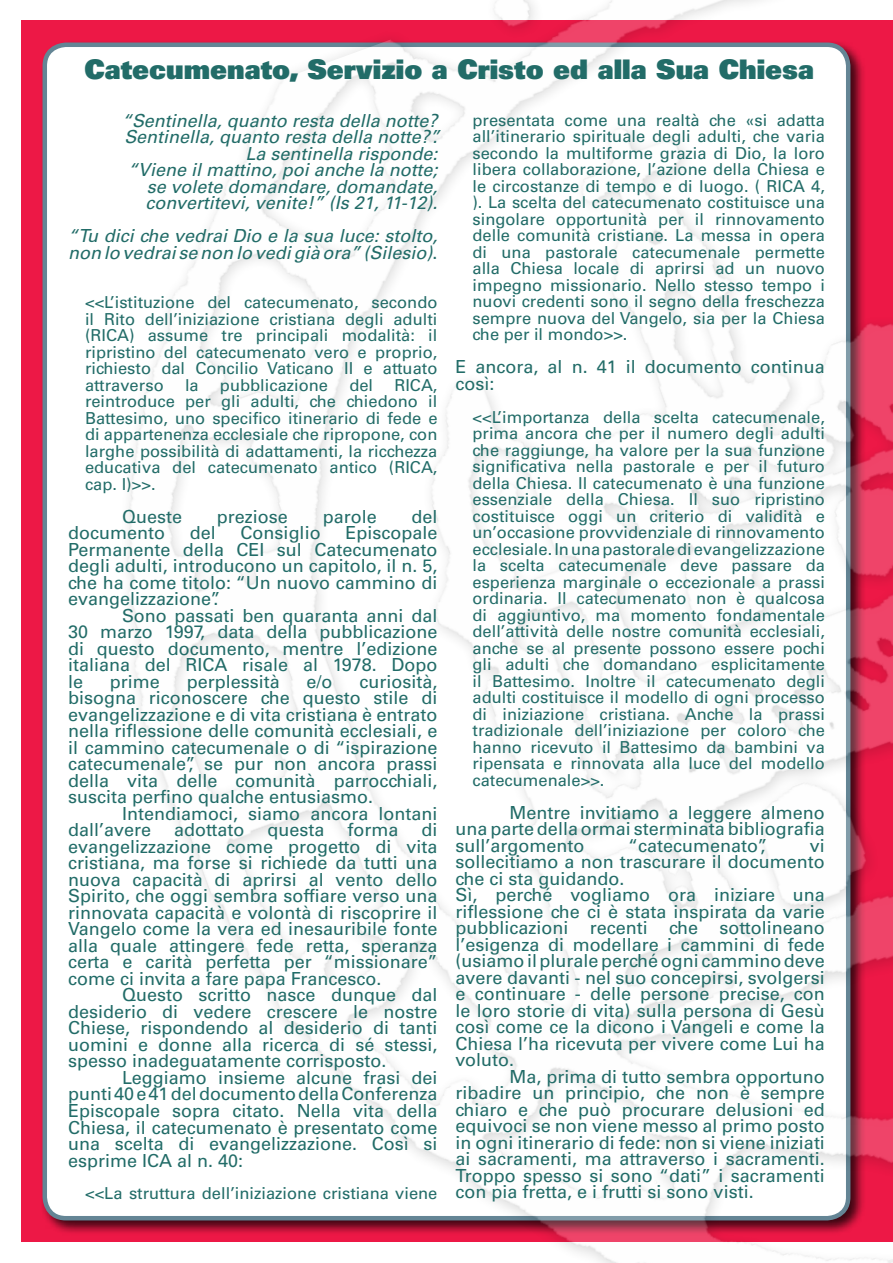
<style>
.page{position:relative;width:893px;height:1263px;background:#fff}
.page>*{position:absolute;margin:0;border:0;box-sizing:border-box;transform-origin:0 0}
.t1{font:27px "Univers LT Std X Black";color:#226c68}
.t2{font:18px/16.5px "Univers LT Std";color:#226c68;text-align:justify}
.t3{font:italic 18px/16.5px "Univers LT Std";color:#226c68;text-align:right}
.t4{font:16.5px/16.5px "Univers LT Std";color:#226c68;text-align:justify}
.s1{font-style:normal}
</style>
<div class="page">
<img style="left:21px;top:0;width:872px;height:1263px">
<h1 class="t1" style="left:84px;top:52px;width:731px">Catecumenato, Servizio a Cristo ed alla Sua Chiesa</h1>
<p class="t3" style="left:122px;top:112px;width:319px">“Sentinella, quanto resta della notte?<br>Sentinella, quanto resta della notte?”.<br>La sentinella risponde:<br>“Viene il mattino, poi anche la notte; se volete domandare, domandate, convertitevi, venite!” (Is 21, 11-12).</p>
<p class="t3" style="left:68px;top:228px;width:371px;text-align:left">“Tu dici che vedrai Dio e la sua luce: stolto, non lo vedrai se non lo vedi già ora” (Silesio)<span class="s1">.</span></p>
<p class="t4" style="left:85px;top:294px;width:354px">&lt;&lt;L’istituzione del catecumenato, secondo il Rito dell’iniziazione cristiana degli adulti (RICA) assume tre principali modalità: il ripristino del catecumenato vero e proprio, richiesto dal Concilio Vaticano II e attuato attraverso</p>
<p class="t4" style="left:85px;top:377px;width:354px;text-indent:309px">RICA, reintroduce per gli adulti, che chiedono il Battesimo, uno specifico itinerario di fede e di appartenenza ecclesiale che ripropone, con larghe possibilità di adattamenti, la ricchezza educativa del catecumenato antico (RICA, cap. I)&gt;&gt;.</p>
<p class="t2" style="left:122px;top:508px;width:62px">Queste</p>
<p class="t2" style="left:217px;top:508px;width:73px">preziose</p>
<p class="t2" style="left:323px;top:508px;width:56px">parole</p>
<p class="t2" style="left:411px;top:508px;width:28px">del</p>
<p class="t2" style="left:68px;top:525px;width:98px">documento</p>
<p class="t2" style="left:190px;top:525px;width:28px">del</p>
<p class="t2" style="left:241px;top:525px;width:82px">Consiglio</p>
<p class="t4" style="left:185px;top:377px;width:15px">la</p>
<p class="t4" style="left:220px;top:377px;width:110px">pubblicazione</p>
<p class="t4" style="left:349px;top:377px;width:25px">del</p>
<p class="t2" style="left:68px;top:525px;width:371px;text-indent:277px">Episcopale Permanente della CEI sul Catecumenato degli adulti, introducono un capitolo, il n. 5, che ha come titolo: “Un nuovo cammino di evangelizzazione”.</p>
<p class="t2" style="left:68px;top:607px;width:371px;text-indent:54px">Sono passati ben quaranta anni dal 30 marzo 1997, data della pubblicazione di questo documento, mentre l’edizione italiana del RICA risale al 1978. Dopo le</p>
<p class="t2" style="left:68px;top:673px;width:371px;text-indent:291px">curiosità, bisogna riconoscere che questo stile di evangelizzazione e di vita cristiana è entrato nella riflessione delle comunità ecclesiali, e il cammino catecumenale o di “ispirazione catecumenale”, se pur non ancora prassi della vita delle comunità parrocchiali, suscita perfino qualche entusiasmo.</p>
<p class="t2" style="left:68px;top:805px;width:371px;text-indent:54px">Intendiamoci, siamo ancora lontani dall’avere</p>
<p class="t2" style="left:110px;top:673px;width:52px">prime</p>
<p class="t2" style="left:187px;top:673px;width:95px">perplessità</p>
<p class="t2" style="left:307px;top:673px;width:28px">e/o</p>
<p class="t2" style="left:174px;top:822px;width:72px">adottato</p>
<p class="t2" style="left:268px;top:822px;width:59px">questa</p>
<p class="t2" style="left:347px;top:822px;width:52px">forma</p>
<p class="t2" style="left:68px;top:822px;width:371px;text-indent:353px">di evangelizzazione come progetto di vita cristiana, ma forse si richiede da tutti una nuova capacità di aprirsi al vento dello Spirito, che oggi sembra soffiare verso una rinnovata capacità e volontà di riscoprire il Vangelo come la vera ed inesauribile fonte alla quale attingere fede retta, speranza certa e carità perfetta per “missionare” come ci invita a fare papa Francesco.</p>
<p class="t2" style="left:68px;top:987px;width:371px;text-align:left;text-indent:54px">Questo scritto nasce dunque dal desiderio di vedere crescere le nostre<br>Chiese, rispondendo al desiderio di tanti uomini e donne alla ricerca di sé stessi, spesso inadeguatamente corrisposto.<br>L</p>
<p class="t2" style="left:68px;top:1069px;width:371px;text-indent:64px">eggiamo insieme alcune frasi dei punti 40 e 41 del documento della Conferenza Episcopale sopra citato. Nella vita della Chiesa, il catecumenato è presentato come una scelta di evangelizzazione. Così si esprime ICA al n. 40:</p>
<p class="t4" style="left:85px;top:1185px;width:354px">&lt;&lt;La struttura dell’iniziazione cristiana viene</p>
<p class="t4" style="left:472px;top:112px;width:354px">presentata come una realtà che «si adatta all’itinerario spirituale degli adulti, che varia secondo la multiforme grazia di Dio, la loro libera collaborazione, l’azione della Chiesa e le circostanze di tempo e di luogo. ( RICA 4, ). La scelta del catecumenato costituisce una singolare opportunità per il rinnovamento delle comunità cristiane. La messa in opera di una pastorale catecumenale permette alla Chiesa locale di aprirsi ad un nuovo impegno missionario. Nello stesso tempo i nuovi credenti sono il segno della freschezza sempre nuova del Vangelo, sia per la Chiesa che per il mondo&gt;&gt;.</p>
<p class="t2" style="left:455px;top:359px;width:371px">E ancora, al n. 41 il documento continua così:</p>
<p class="t4" style="left:472px;top:409px;width:354px">&lt;&lt;L’importanza della scelta catecumenale, prima ancora che per il numero degli adulti che raggiunge, ha valore per la sua funzione significativa nella pastorale e per il futuro della Chiesa. Il catecumenato è una funzione essenziale della Chiesa. Il suo ripristino costituisce oggi un criterio di validità e un’occasione provvidenziale di rinnovamento ecclesiale. In una pastorale di evangelizzazione la scelta catecumenale deve passare da esperienza marginale o eccezionale a prassi ordinaria. Il catecumenato non è qualcosa di aggiuntivo, ma momento fondamentale dell’attività delle nostre comunità ecclesiali, anche se al presente possono essere pochi gli adulti che domandano esplicitamente il Battesimo. Inoltre il catecumenato degli adulti costituisce il modello di ogni processo di iniziazione cristiana. Anche la prassi tradizionale dell’iniziazione per coloro che hanno ricevuto il Battesimo da bambini va ripensata e rinnovata alla luce del modello catecumenale&gt;&gt;.</p>
<p class="t2" style="left:455px;top:804px;width:36px">M</p>
<p class="t2" style="left:455px;top:804px;width:371px;text-indent:71px">entre invitiamo a leggere almeno una parte della ormai sterminata bibliografia sull’argomento</p>
<p class="t2" style="left:628px;top:837px;width:141px">“catecumenato”,</p>
<p class="t2" style="left:455px;top:837px;width:371px;text-align:left;text-indent:354px">vi sollecitiamo a non trascurare il documento che ci sta guidando.<br>Sì, perché vogliamo ora iniziare una riflessione che ci è stata inspirata da varie pubblicazioni recenti che sottolineano l’esigenza di modellare i cammini di fede (usiamo il plurale perché ogni cammino deve avere davanti - nel suo concepirsi, svolgersi e continuare - delle persone precise, con le loro storie di vita) sulla persona di Gesù così come ce la dicono i Vangeli e come la Chiesa l’ha ricevuta per vivere come Lui ha voluto.<br>M</p>
<p class="t2" style="left:455px;top:1068px;width:371px;text-indent:71px">a, prima di tutto sembra opportuno ribadire un principio, che non è sempre chiaro e che può procurare delusioni ed equivoci se non viene messo al primo posto in ogni itinerario di fede: non si viene iniziati ai sacramenti, ma attraverso i sacramenti.<br>Troppo spesso si sono “dati” i sacramenti con pia fretta, e i frutti si sono visti.</p>
</div>
